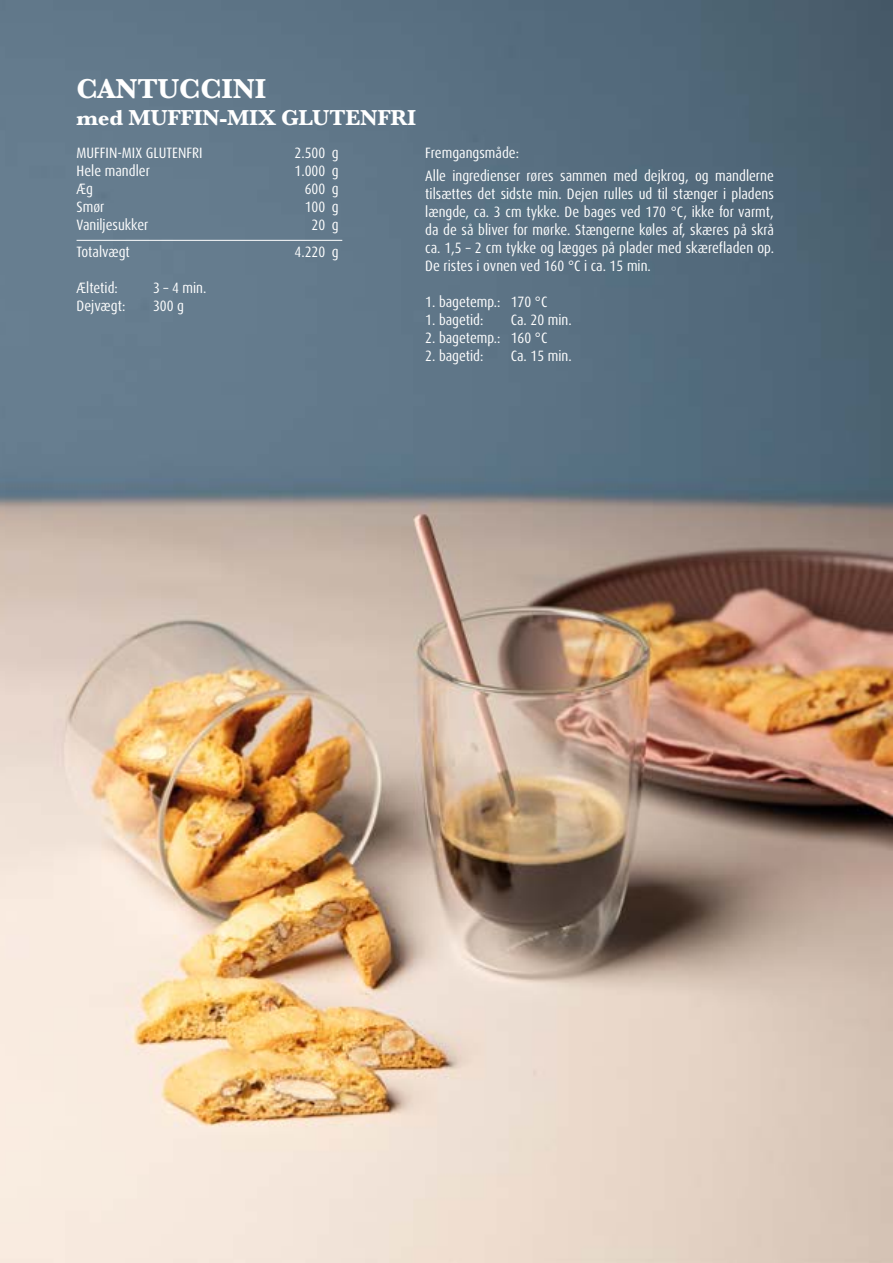
<style>
.page{position:relative;width:893px;height:1263px;background:#fff}
.page>*{position:absolute;margin:0;border:0;box-sizing:border-box;transform-origin:0 0}
.t1{font:700 28.5px "Baskerville";letter-spacing:-.01em;color:#fff}
.t2{font:700 22.5px "Baskerville";letter-spacing:-.01em;color:#fff}
.t3{font:condensed 15px/18px "Dax Pro";color:#fff}
</style>
<div class="page">
<img style="left:0;top:0;width:893px;height:1263px">
<hr style="left:77px;top:240px;width:265px;height:1px;background:#fff">
<h1 class="t1" style="left:77px;top:69px;width:191px">CANTUCCINI</h1>
<h2 class="t2" style="left:77px;top:102px;width:341px">med MUFFIN-MIX GLUTENFRI</h2>
<p class="t3" style="left:77px;top:144px;width:128px">MUFFIN-MIX GLUTENFRI</p>
<p class="t3" style="left:295px;top:144px;width:45px">2.500 g</p>
<p class="t3" style="left:77px;top:162px;width:75px">Hele mandler</p>
<p class="t3" style="left:295px;top:162px;width:45px">1.000 g</p>
<p class="t3" style="left:77px;top:180px;width:18px">Æg</p>
<p class="t3" style="left:305px;top:180px;width:35px">600 g</p>
<p class="t3" style="left:77px;top:198px;width:29px">Smør</p>
<p class="t3" style="left:305px;top:198px;width:35px">100 g</p>
<p class="t3" style="left:77px;top:216px;width:74px">Vaniljesukker</p>
<p class="t3" style="left:312px;top:216px;width:28px">20 g</p>
<p class="t3" style="left:77px;top:243px;width:55px">Totalvægt</p>
<p class="t3" style="left:295px;top:243px;width:45px">4.220 g</p>
<p class="t3" style="left:77px;top:279px;width:43px">Æltetid:</p>
<p class="t3" style="left:153px;top:279px;width:55px">3 – 4 min.</p>
<p class="t3" style="left:77px;top:297px;width:51px">Dejvægt:</p>
<p class="t3" style="left:153px;top:297px;width:33px">300 g</p>
<p class="t3" style="left:425px;top:142px;width:350px;line-height:22.2px">Fremgangsmåde:<br>Alle ingredienser røres sammen med dejkrog, og mandlerne</p>
<p class="t3" style="left:425px;top:185px;width:350px;text-align:justify">tilsættes det sidste min. Dejen rulles ud til stænger i pladens længde, ca. 3 cm tykke. De bages ved 170 °C, ikke for varmt, da de så bliver for mørke. Stængerne køles af, skæres på skrå ca. 1,5 – 2 cm tykke og lægges på plader med skærefladen op.<br>De ristes i ovnen ved 160 °C i ca. 15 min.</p>
<p class="t3" style="left:425px;top:293px;width:124px">1. bagetemp.: 170 °C</p>
<p class="t3" style="left:425px;top:311px;width:60px">1. bagetid:</p>
<p class="t3" style="left:511px;top:311px;width:63px">Ca. 20 min.</p>
<p class="t3" style="left:425px;top:329px;width:124px">2. bagetemp.: 160 °C</p>
<p class="t3" style="left:425px;top:347px;width:60px">2. bagetid:</p>
<p class="t3" style="left:511px;top:347px;width:63px">Ca. 15 min.</p>
</div>
